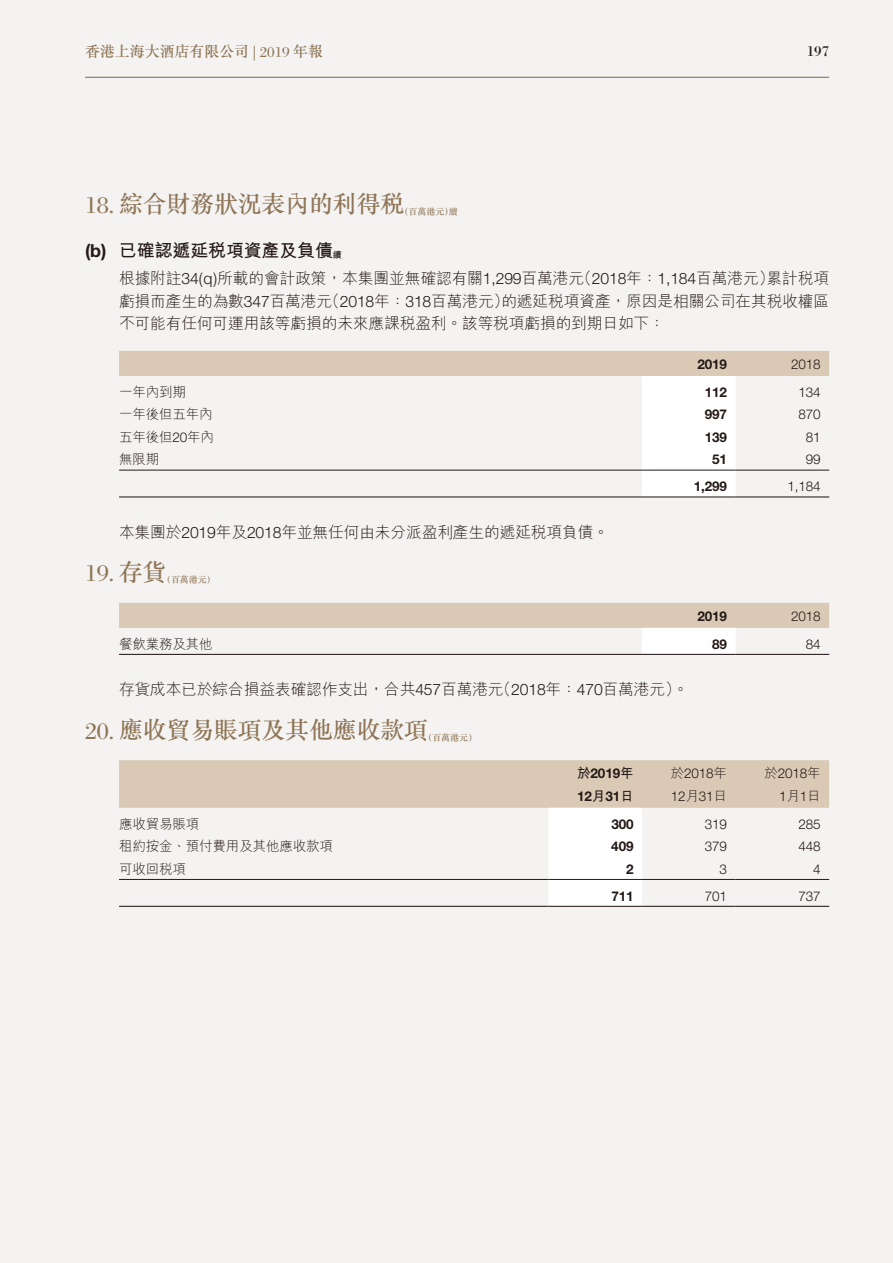
<style>
.page{position:relative;width:893px;height:1263px;background:#f4f3f1}
.page>*{position:absolute;margin:0;border:0;box-sizing:border-box;transform-origin:0 0}
.t1{font:500 24px "M Sung HK";letter-spacing:-.01em;color:#8f7557}
.t2{font:24px "Bodoni Std";color:#8f7557}
.t3{font:700 18px "M Hei HK";letter-spacing:-.01em;color:#231916}
.t4{font:300 15.75px/22.5px "M Hei HK";letter-spacing:-.01em;color:#231916;text-align:justify}
.t5{font:500 15px "M Sung HK";letter-spacing:-.005em;color:#8f7557}
.t6{font:15px "Bodoni Std";color:#231916}
.t7{font:300 13.5px/22.5px "Helvetica Neue LT Std";letter-spacing:-.01em;color:#231916}
.t8{font:300 13.5px "M Hei HK";letter-spacing:-.01em;color:#231916}
.t9{font:700 13.5px/22.5px "Helvetica Neue LT Std";letter-spacing:-.01em;color:#231916}
.t10{font:500 9px "M Sung HK";letter-spacing:-.01em;color:#8f7557}
.s1{font-family:"Bodoni Std";font-weight:400}
.s2{font-family:"Helvetica Neue LT Std"}
.s3{font-size:9px}
.s4{font-family:"M Sung HK";font-weight:500}
.s5{font-family:"M Hei HK"}
</style>
<div class="page">
<hr style="left:85px;top:77px;width:744px;height:1px;background:#8f7557">
<svg style="left:119px;top:351px;width:710px;height:145px"></svg>
<hr style="left:119px;top:470px;width:523px;height:1px;background:#231916">
<hr style="left:642px;top:470px;width:94px;height:1px;background:#231916">
<hr style="left:736px;top:470px;width:93px;height:1px;background:#231916">
<hr style="left:119px;top:496px;width:523px;height:1px;background:#231916">
<hr style="left:642px;top:496px;width:94px;height:1px;background:#231916">
<hr style="left:736px;top:496px;width:93px;height:1px;background:#231916">
<svg style="left:119px;top:603px;width:710px;height:51px"></svg>
<hr style="left:119px;top:654px;width:523px;height:1px;background:#231916">
<hr style="left:642px;top:654px;width:94px;height:1px;background:#231916">
<hr style="left:736px;top:654px;width:93px;height:1px;background:#231916">
<svg style="left:119px;top:760px;width:710px;height:146px"></svg>
<hr style="left:119px;top:879px;width:430px;height:1px;background:#231916">
<hr style="left:549px;top:879px;width:93px;height:1px;background:#231916">
<hr style="left:642px;top:879px;width:94px;height:1px;background:#231916">
<hr style="left:736px;top:879px;width:93px;height:1px;background:#231916">
<hr style="left:119px;top:906px;width:430px;height:1px;background:#231916">
<hr style="left:549px;top:906px;width:93px;height:1px;background:#231916">
<hr style="left:642px;top:906px;width:94px;height:1px;background:#231916">
<hr style="left:736px;top:906px;width:93px;height:1px;background:#231916">
<p class="t5" style="left:85px;top:41px;width:240px">香港上海大酒店有限公司 <span class="s1">| 2019</span> 年報</p>
<p class="t6" style="left:807px;top:42px;width:24px">197</p>
<h1 class="t1" style="left:85px;top:187px;width:321px"><span class="s1">18.</span> 綜合財務狀況表內的利得稅</h1>
<p class="t10" style="left:400px;top:205px;width:59px">（百萬港元）續</p>
<p class="t3" style="left:85px;top:238px;width:258px"><span class="s2">(b)</span> 已確認遞延稅項資產及負債<span class="s3">續</span></p>
<p class="t4" style="left:119px;top:267px;width:712px">根據附註<span class="s2">34(q)</span>所載的會計政策，本集團並無確認有關<span class="s2">1,299</span>百萬港元（<span class="s2">2018</span>年：<span class="s2">1,184</span>百萬港元）累計稅項虧損而產生的為數<span class="s2">347</span>百萬港元（<span class="s2">2018</span>年：<span class="s2">318</span>百萬港元）的遞延稅項資產，原因是相關公司在其稅收權區不可能有任何可運用該等虧損的未來應課稅盈利。該等稅項虧損的到期日如下：</p>
<p class="t9" style="left:697px;top:352px;width:31px">2019</p>
<p class="t7" style="left:791px;top:352px;width:31px">2018</p>
<p class="t8" style="left:119px;top:382px;width:68px">一年內到期</p>
<p class="t9" style="left:705px;top:380px;width:24px">112</p>
<p class="t7" style="left:798px;top:380px;width:24px">134</p>
<p class="t8" style="left:119px;top:405px;width:95px">一年後但五年內</p>
<p class="t9" style="left:705px;top:403px;width:24px">997</p>
<p class="t7" style="left:798px;top:403px;width:24px">870</p>
<p class="t8" style="left:119px;top:427px;width:97px">五年後但<span class="s2">20</span>年內</p>
<p class="t9" style="left:705px;top:425px;width:24px">139</p>
<p class="t7" style="left:806px;top:425px;width:16px">81</p>
<p class="t8" style="left:119px;top:450px;width:42px">無限期</p>
<p class="t9" style="left:712px;top:448px;width:16px">51</p>
<p class="t7" style="left:806px;top:448px;width:16px">99</p>
<p class="t9" style="left:694px;top:475px;width:35px">1,299</p>
<p class="t7" style="left:787px;top:475px;width:35px">1,184</p>
<p class="t4" style="left:119px;top:520px;width:491px">本集團於<span class="s2">2019</span>年及<span class="s2">2018</span>年並無任何由未分派盈利產生的遞延稅項負債。</p>
<h1 class="t2" style="left:85px;top:560px;width:83px">19. <span class="s4">存貨</span></h1>
<p class="t10" style="left:162px;top:574px;width:55px">（百萬港元）</p>
<p class="t9" style="left:697px;top:604px;width:31px">2019</p>
<p class="t7" style="left:791px;top:604px;width:31px">2018</p>
<p class="t8" style="left:119px;top:634px;width:95px">餐飲業務及其他</p>
<p class="t9" style="left:712px;top:632px;width:16px">89</p>
<p class="t7" style="left:806px;top:632px;width:16px">84</p>
<p class="t4" style="left:119px;top:677px;width:571px">存貨成本已於綜合損益表確認作支出，合共<span class="s2">457</span>百萬港元（<span class="s2">2018</span>年：<span class="s2">470</span>百萬港元）。</p>
<h1 class="t1" style="left:85px;top:713px;width:345px"><span class="s1">20.</span> 應收貿易賬項及其他應收款項</h1>
<p class="t10" style="left:423px;top:731px;width:55px">（百萬港元）</p>
<p class="t9" style="left:577px;top:762px;width:58px"><span class="s5">於</span>2019<span class="s5">年<br></span>12<span class="s5">月</span>31<span class="s5">日</span></p>
<p class="t7" style="left:671px;top:762px;width:58px"><span class="s5">於</span>2018<span class="s5">年<br></span>12<span class="s5">月</span>31<span class="s5">日</span></p>
<p class="t7" style="left:764px;top:762px;width:58px;text-align:right"><span class="s5">於</span>2018<span class="s5">年<br></span>1<span class="s5">月</span>1<span class="s5">日</span></p>
<p class="t8" style="left:119px;top:814px;width:82px">應收貿易賬項</p>
<p class="t9" style="left:611px;top:812px;width:24px">300</p>
<p class="t7" style="left:705px;top:812px;width:24px">319</p>
<p class="t7" style="left:798px;top:812px;width:24px">285</p>
<p class="t8" style="left:119px;top:837px;width:215px">租約按金、預付費用及其他應收款項</p>
<p class="t9" style="left:611px;top:835px;width:24px">409</p>
<p class="t7" style="left:705px;top:835px;width:24px">379</p>
<p class="t7" style="left:798px;top:835px;width:24px">448</p>
<p class="t8" style="left:119px;top:859px;width:68px">可收回稅項</p>
<p class="t9" style="left:626px;top:857px;width:9px">2</p>
<p class="t7" style="left:720px;top:857px;width:9px">3</p>
<p class="t7" style="left:813px;top:857px;width:9px">4</p>
<p class="t9" style="left:611px;top:884px;width:24px">711</p>
<p class="t7" style="left:705px;top:884px;width:24px">701</p>
<p class="t7" style="left:798px;top:884px;width:24px">737</p>
</div>
